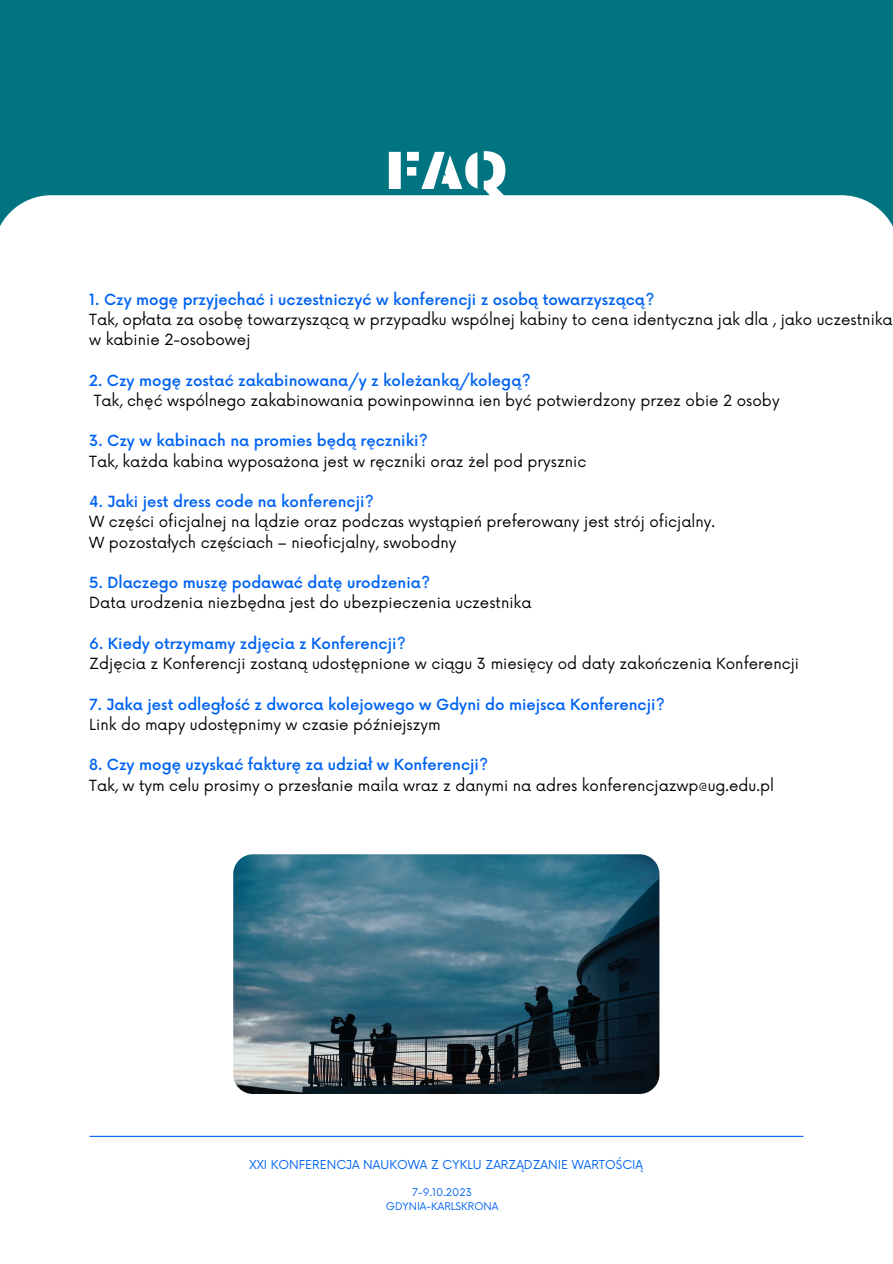
<style>
.page{position:relative;width:893px;height:1264px;background:#fff}
.page>*{position:absolute;margin:0;border:0;box-sizing:border-box;transform-origin:0 0}
.t1{font:54px "Archicoco";color:#fff}
.t2{font:15px/20.2px "Now";color:#000}
.t3{font:500 15px "Now";color:#0063f4}
.t4{font:12px "Now";color:#0063f4}
.t5{font:10.35px "Now";color:#0063f4}
</style>
<div class="page">
<div style="left:0;top:0;width:892px;height:1262px;background:#007481"></div>
<div style="left:0;top:195px;width:892px;height:1067px;background:#fff"></div>
<hr style="left:90px;top:1135px;width:712px;height:1px;background:#0063f4">
<img style="left:233px;top:854px;width:426px;height:239px;border-radius:20px">
<p class="t1" style="left:385px;top:129px;width:124px">FAQ</p>
<p class="t3" style="left:89px;top:291px;width:566px">1. Czy mogę przyjechać i uczestniczyć w konferencji z osobą towarzyszącą?</p>
<p class="t2" style="left:89px;top:310px;width:804px">Tak, opłata za osobę towarzyszącą w przypadku wspólnej kabiny to cena identyczna jak dla , jako uczestnika w kabinie 2-osobowej</p>
<p class="t3" style="left:89px;top:372px;width:443px">2. Czy mogę zostać zakabinowana/y z koleżanką/kolegą?</p>
<p class="t2" style="left:94px;top:391px;width:687px">Tak, chęć wspólnego zakabinowania powinpowinna ien być potwierdzony przez obie 2 osoby</p>
<p class="t3" style="left:89px;top:433px;width:340px">3. Czy w kabinach na promies będą ręczniki?</p>
<p class="t2" style="left:89px;top:452px;width:498px">Tak, każda kabina wyposażona jest w ręczniki oraz żel pod prysznic</p>
<p class="t3" style="left:89px;top:493px;width:286px">4. Jaki jest dress code na konferencji?</p>
<p class="t2" style="left:89px;top:512px;width:627px">W części oficjalnej na lądzie oraz podczas wystąpień preferowany jest strój oficjalny.</p>
<p class="t2" style="left:89px;top:533px;width:368px">W pozostałych częściach – nieoficjalny, swobodny</p>
<p class="t3" style="left:89px;top:574px;width:342px">5. Dlaczego muszę podawać datę urodzenia?</p>
<p class="t2" style="left:89px;top:593px;width:443px">Data urodzenia niezbędna jest do ubezpieczenia uczestnika</p>
<p class="t3" style="left:89px;top:635px;width:318px">6. Kiedy otrzymamy zdjęcia z Konferencji?</p>
<p class="t2" style="left:89px;top:654px;width:711px">Zdjęcia z Konferencji zostaną udostępnione w ciągu 3 miesięcy od daty zakończenia Konferencji</p>
<p class="t3" style="left:89px;top:696px;width:577px">7. Jaka jest odległość z dworca kolejowego w Gdyni do miejsca Konferencji?</p>
<p class="t2" style="left:89px;top:715px;width:353px">Link do mapy udostępnimy w czasie późniejszym</p>
<p class="t3" style="left:89px;top:756px;width:400px">8. Czy mogę uzyskać fakturę za udział w Konferencji?</p>
<p class="t2" style="left:89px;top:775px;width:686px">Tak, w tym celu prosimy o przesłanie maila wraz z danymi na adres konferencjazwp@ug.edu.pl</p>
<p class="t4" style="left:249px;top:1157px;width:395px">XXI KONFERENCJA NAUKOWA Z CYKLU ZARZĄDZANIE WARTOŚCIĄ</p>
<p class="t5" style="left:412px;top:1186px;width:61px">7-9.10.2023</p>
<p class="t5" style="left:386px;top:1200px;width:114px">GDYNIA-KARLSKRONA</p>
</div>
